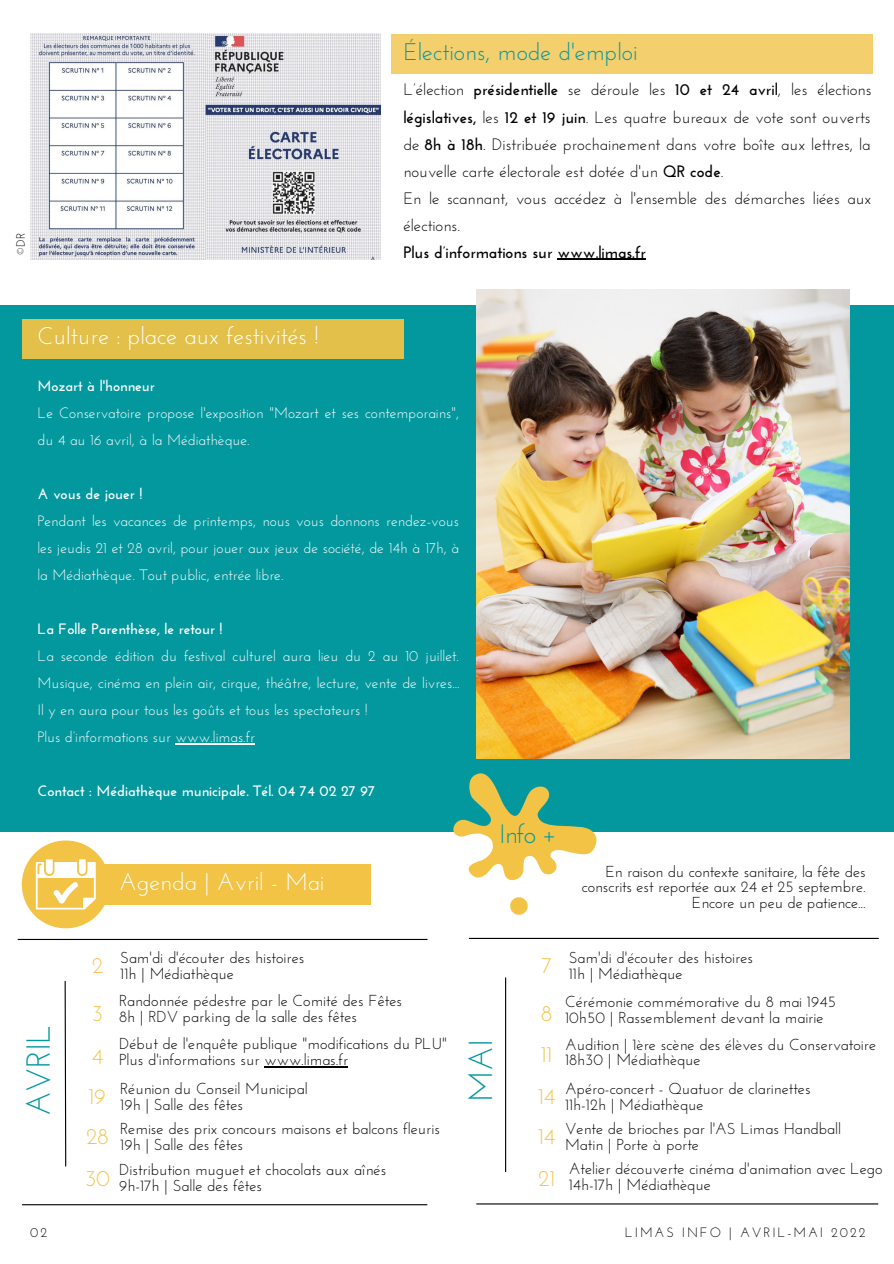
<style>
.page{position:relative;width:894px;height:1264px;background:#fff}
.page>*{position:absolute;margin:0;border:0;box-sizing:border-box;transform-origin:0 0}
.t1{font:33.3px "Josefin Sans";letter-spacing:-.01em;color:#03989e}
.t2{font:26.55px "Josefin Sans";color:#03989e}
.t3{font:24px "Josefin Sans";color:#fff}
.t4{font:24px "Josefin Sans";color:#03989e}
.t5{font:22.8px "Josefin Sans";letter-spacing:-.01em;color:#f2c345}
.t6{font:22.8px "Josefin Sans";color:#ffbd59}
.t7{font:16.5px/27px "Josefin Sans";color:#000;text-align:justify}
.t8{font:700 16.5px "Josefin Sans";color:#000}
.t9{font:15.9px/15.8px "Josefin Sans";color:#000;text-align:right}
.t10{font:15px/27px "Josefin Sans";color:#fff;text-align:justify}
.t11{font:700 15px "Josefin Sans";color:#fff}
.t12{font:13.5px "Josefin Sans";letter-spacing:.14em;color:#000}
.t13{font:12px "Josefin Sans";color:#000}
.s1{font-weight:700}
</style>
<div class="page">
<div style="left:0;top:305px;width:893px;height:526px;background:#03989e"></div>
<img style="left:30px;top:34px;width:350px;height:225px">
<img style="left:476px;top:289px;width:372px;height:469px">
<svg style="left:64px;top:980px;width:3px;height:187px"></svg>
<hr style="left:18px;top:938px;width:409px;height:2px;background:#000">
<hr style="left:22px;top:1204px;width:405px;height:1px;background:#000">
<hr style="left:469px;top:937px;width:409px;height:2px;background:#000">
<svg style="left:449px;top:758px;width:150px;height:123px"></svg>
<svg style="left:510px;top:897px;width:18px;height:18px"></svg>
<div style="left:97px;top:863px;width:274px;height:41px;background:#f2c345"></div>
<div style="left:22px;top:840px;width:88px;height:88px;background:#f2c345;border-radius:50%"></div>
<svg style="left:36px;top:859px;width:60px;height:50px"></svg>
<div style="left:391px;top:34px;width:480px;height:39px;background:#f4cf6d"></div>
<div style="left:22px;top:319px;width:381px;height:40px;background:#e3c04a"></div>
<hr style="left:505px;top:977px;width:1px;height:194px;background:#000">
<hr style="left:476px;top:1203px;width:401px;height:1px;background:#000">
<hr style="left:176px;top:743px;width:79px;height:1px;background:#fff">
<hr style="left:557px;top:259px;width:88px;height:1px;background:#000">
<hr style="left:264px;top:1066px;width:84px;height:1px;background:#000">
<p class="t13" style="left:16px;top:256px;width:25px;rotate:-90deg">©DR</p>
<p class="t4" style="left:403px;top:42px;width:236px">Élections, mode d'emploi</p>
<p class="t7" style="left:403px;top:78px;width:469px">L’élection <span class="s1">présidentielle</span> se déroule les <span class="s1">10 et 24 avril</span>, les élections <span class="s1">législatives,</span> les <span class="s1">12 et 19 juin</span>. Les quatre bureaux de vote sont ouverts de <span class="s1">8h à 18h</span>. Distribuée prochainement dans votre boîte aux lettres, la nouvelle carte électorale est dotée d'un <span class="s1">QR code</span>.</p>
<p class="t7" style="left:403px;top:186px;width:469px">En le scannant, vous accédez à l'ensemble des démarches liées aux élections.</p>
<p class="t8" style="left:403px;top:245px;width:244px">Plus d’informations sur www.limas.fr</p>
<p class="t3" style="left:37px;top:326px;width:283px">Culture : place aux festivités !</p>
<p class="t11" style="left:37px;top:379px;width:119px">Mozart à l'honneur</p>
<p class="t10" style="left:37px;top:400px;width:423px">Le Conservatoire propose l'exposition "Mozart et ses contemporains", du 4 au 16 avril, à la Médiathèque.</p>
<p class="t11" style="left:37px;top:488px;width:106px">A vous de jouer !</p>
<p class="t10" style="left:37px;top:509px;width:423px">Pendant les vacances de printemps, nous vous donnons rendez-vous les jeudis 21 et 28 avril, pour jouer aux jeux de société, de 14h à 17h, à la Médiathèque. Tout public, entrée libre.</p>
<p class="t11" style="left:37px;top:623px;width:186px">La Folle Parenthèse, le retour !</p>
<p class="t10" style="left:37px;top:644px;width:423px">La seconde édition du festival culturel aura lieu du 2 au 10 juillet.<br>Musique, cinéma en plein air, cirque, théâtre, lecture, vente de livres...<br>Il y en aura pour tous les goûts et tous les spectateurs !</p>
<p class="t10" style="left:37px;top:725px;width:219px">Plus d’informations sur www.limas.fr</p>
<p class="t11" style="left:37px;top:785px;width:339px">Contact : Médiathèque municipale. Tél. 04 74 02 27 97</p>
<p class="t3" style="left:119px;top:871px;width:207px">Agenda | Avril - Mai</p>
<p class="t6" style="left:92px;top:955px;width:13px">2</p>
<p class="t9" style="left:120px;top:951px;width:186px">Sam'di d'écouter des histoires</p>
<p class="t9" style="left:120px;top:966px;width:115px">11h | Médiathèque</p>
<p class="t2" style="left:499px;top:823px;width:59px">Info +</p>
<p class="t9" style="left:581px;top:864px;width:285px">En raison du contexte sanitaire, la fête des conscrits est reportée aux 24 et 25 septembre.</p>
<p class="t9" style="left:691px;top:896px;width:175px">Encore un peu de patience...</p>
<p class="t5" style="left:541px;top:956px;width:12px">7</p>
<p class="t9" style="left:568px;top:951px;width:186px">Sam'di d'écouter des histoires</p>
<p class="t9" style="left:568px;top:966px;width:115px">11h | Médiathèque</p>
<p class="t1" style="left:25px;top:1115px;width:94px;rotate:-90deg">AVRIL</p>
<p class="t9" style="left:119px;top:994px;width:284px">Randonnée pédestre par le Comité des Fêtes</p>
<p class="t5" style="left:91px;top:1003px;width:13px">3</p>
<p class="t9" style="left:119px;top:1010px;width:239px">8h | RDV parking de la salle des fêtes</p>
<p class="t9" style="left:565px;top:994px;width:272px">Cérémonie commémorative du 8 mai 1945</p>
<p class="t5" style="left:540px;top:1003px;width:13px">8</p>
<p class="t9" style="left:565px;top:1010px;width:260px">10h50 | Rassemblement devant la mairie</p>
<p class="t9" style="left:119px;top:1037px;width:329px">Début de l'enquête publique "modifications du PLU"</p>
<p class="t5" style="left:91px;top:1046px;width:13px">4</p>
<p class="t9" style="left:119px;top:1053px;width:230px">Plus d'informations sur www.limas.fr</p>
<p class="t5" style="left:89px;top:1086px;width:19px">19</p>
<p class="t9" style="left:120px;top:1082px;width:189px">Réunion du Conseil Municipal</p>
<p class="t9" style="left:120px;top:1097px;width:124px">19h | Salle des fêtes</p>
<p class="t1" style="left:467px;top:1101px;width:65px;rotate:-90deg">MAI</p>
<p class="t5" style="left:540px;top:1045px;width:13px">11</p>
<p class="t5" style="left:538px;top:1086px;width:19px">14</p>
<p class="t9" style="left:565px;top:1037px;width:312px">Audition | 1ère scène des élèves du Conservatoire</p>
<p class="t9" style="left:565px;top:1053px;width:137px">18h30 | Médiathèque</p>
<p class="t9" style="left:565px;top:1082px;width:247px">Apéro-concert - Quatuor de clarinettes</p>
<p class="t9" style="left:565px;top:1097px;width:140px">11h-12h | Médiathèque</p>
<p class="t5" style="left:86px;top:1126px;width:24px">28</p>
<p class="t5" style="left:85px;top:1168px;width:27px">30</p>
<p class="t9" style="left:120px;top:1122px;width:321px">Remise des prix concours maisons et balcons fleuris</p>
<p class="t9" style="left:120px;top:1137px;width:124px">19h | Salle des fêtes</p>
<p class="t9" style="left:119px;top:1163px;width:268px">Distribution muguet et chocolats aux aînés</p>
<p class="t9" style="left:119px;top:1179px;width:144px">9h-17h | Salle des fêtes</p>
<p class="t5" style="left:538px;top:1126px;width:19px">14</p>
<p class="t9" style="left:565px;top:1122px;width:277px">Vente de brioches par l'AS Limas Handball</p>
<p class="t9" style="left:565px;top:1137px;width:135px">Matin | Porte à porte</p>
<p class="t9" style="left:568px;top:1162px;width:315px">Atelier découverte cinéma d'animation avec Lego</p>
<p class="t5" style="left:538px;top:1168px;width:19px">21</p>
<p class="t9" style="left:568px;top:1178px;width:143px">14h-17h | Médiathèque</p>
<p class="t12" style="left:30px;top:1227px;width:19px">02</p>
<p class="t12" style="left:624px;top:1227px;width:242px">LIMAS INFO | AVRIL-MAI 2022</p>
</div>
